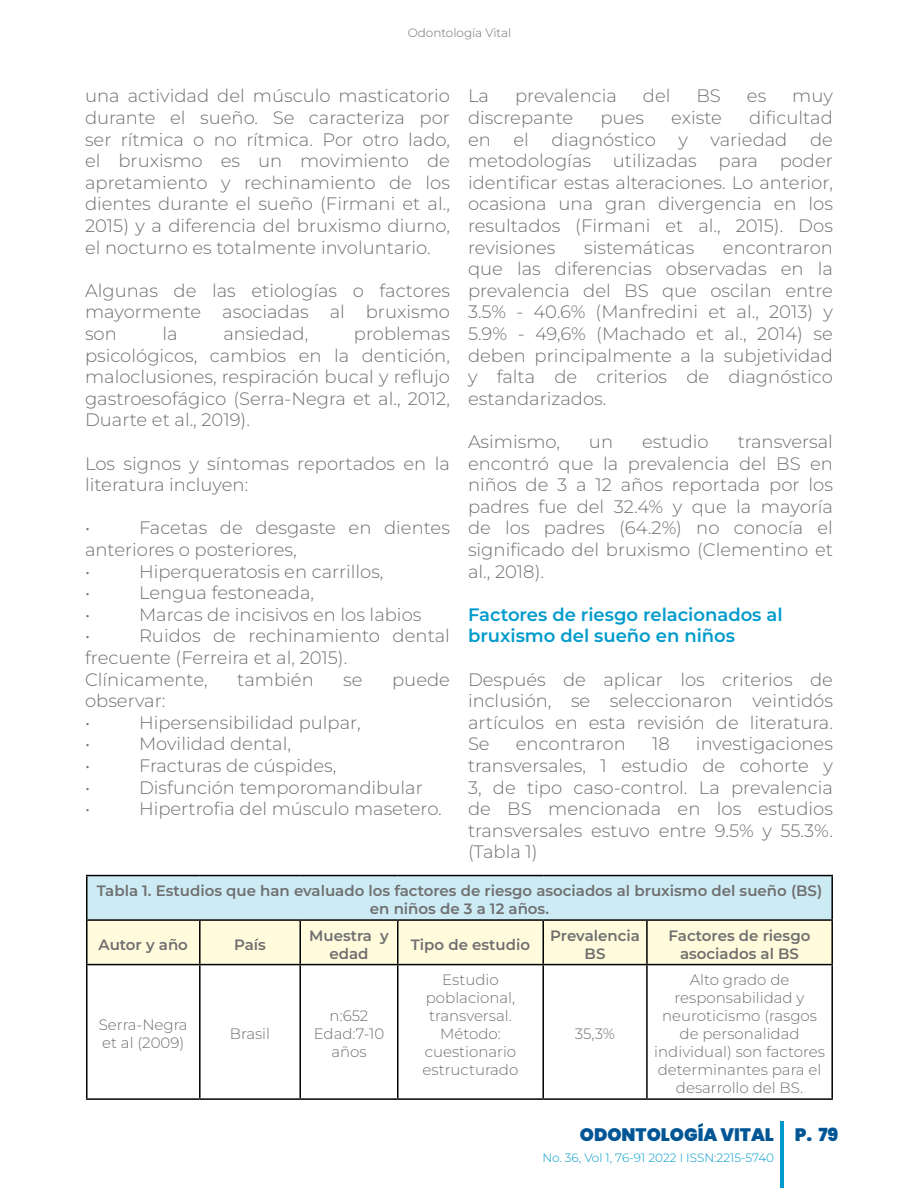
<style>
.page{position:relative;width:918px;height:1188px;background:#fff}
.page>*{position:absolute;margin:0;border:0;box-sizing:border-box;transform-origin:0 0}
.t1{font:300 18px/21.6px "Montserrat";color:#706f6f;text-align:justify}
.t2{font:600 18px/21.6px "Montserrat";color:#009bcc}
.t3{font:900 18px "Poppins";color:#005595}
.t4{font:300 15px/18px "Montserrat";color:#706f6f;text-align:center}
.t5{font:600 15px/18px "Montserrat";color:#706f6f;text-align:center}
.t6{font:300 12px "Montserrat";color:#009bcc}
.t7{font:300 12px "Montserrat";color:#706f6f}
</style>
<div class="page">
<hr style="left:780px;top:1122px;width:4px;height:66px;background:#009bcc">
<div style="left:87px;top:876px;width:745px;height:44px;background:#ccebf5"></div>
<div style="left:88px;top:921px;width:743px;height:43px;background:#fffbdc"></div>
<hr style="left:86px;top:875px;width:114px;height:1px;background:#000">
<hr style="left:86px;top:876px;width:2px;height:43px;background:#000">
<hr style="left:200px;top:875px;width:100px;height:1px;background:#000">
<hr style="left:300px;top:875px;width:98px;height:1px;background:#000">
<hr style="left:398px;top:875px;width:145px;height:1px;background:#000">
<hr style="left:543px;top:875px;width:104px;height:1px;background:#000">
<hr style="left:647px;top:875px;width:186px;height:1px;background:#000">
<hr style="left:831px;top:876px;width:2px;height:43px;background:#000">
<hr style="left:86px;top:919px;width:114px;height:2px;background:#000">
<hr style="left:86px;top:921px;width:2px;height:43px;background:#000">
<hr style="left:200px;top:919px;width:100px;height:2px;background:#000">
<hr style="left:199px;top:921px;width:2px;height:43px;background:#000">
<hr style="left:300px;top:919px;width:98px;height:2px;background:#000">
<hr style="left:299px;top:921px;width:2px;height:43px;background:#000">
<hr style="left:398px;top:919px;width:145px;height:2px;background:#000">
<hr style="left:397px;top:921px;width:2px;height:43px;background:#000">
<hr style="left:543px;top:919px;width:104px;height:2px;background:#000">
<hr style="left:542px;top:921px;width:2px;height:43px;background:#000">
<hr style="left:647px;top:919px;width:186px;height:2px;background:#000">
<hr style="left:646px;top:921px;width:2px;height:43px;background:#000">
<hr style="left:831px;top:921px;width:2px;height:43px;background:#000">
<hr style="left:86px;top:964px;width:114px;height:1px;background:#000">
<hr style="left:86px;top:965px;width:2px;height:133px;background:#000">
<hr style="left:200px;top:964px;width:100px;height:1px;background:#000">
<hr style="left:199px;top:965px;width:2px;height:133px;background:#000">
<hr style="left:300px;top:964px;width:98px;height:1px;background:#000">
<hr style="left:299px;top:965px;width:2px;height:133px;background:#000">
<hr style="left:398px;top:964px;width:145px;height:1px;background:#000">
<hr style="left:397px;top:965px;width:2px;height:133px;background:#000">
<hr style="left:543px;top:964px;width:104px;height:1px;background:#000">
<hr style="left:542px;top:965px;width:2px;height:133px;background:#000">
<hr style="left:647px;top:964px;width:186px;height:1px;background:#000">
<hr style="left:646px;top:965px;width:2px;height:133px;background:#000">
<hr style="left:831px;top:965px;width:2px;height:133px;background:#000">
<hr style="left:86px;top:1098px;width:114px;height:2px;background:#000">
<hr style="left:200px;top:1098px;width:100px;height:2px;background:#000">
<hr style="left:300px;top:1098px;width:98px;height:2px;background:#000">
<hr style="left:398px;top:1098px;width:145px;height:2px;background:#000">
<hr style="left:543px;top:1098px;width:104px;height:2px;background:#000">
<hr style="left:647px;top:1098px;width:186px;height:2px;background:#000">
<p class="t7" style="left:408px;top:25px;width:105px">Odontología Vital</p>
<p class="t1" style="left:85px;top:85px;width:367px">una actividad del músculo masticatorio durante el sueño. Se caracteriza por ser rítmica o no rítmica. Por otro lado, el bruxismo es un movimiento de apretamiento y rechinamiento de los dientes durante el sueño (Firmani et al., 2015) y a diferencia del bruxismo diurno, el nocturno es totalmente involuntario.</p>
<p class="t1" style="left:85px;top:279px;width:366px">Algunas de las etiologías o factores mayormente asociadas al bruxismo son</p>
<p class="t1" style="left:468px;top:85px;width:23px">La</p>
<p class="t1" style="left:515px;top:85px;width:103px">prevalencia</p>
<p class="t1" style="left:643px;top:85px;width:29px">del</p>
<p class="t1" style="left:696px;top:85px;width:26px">BS</p>
<p class="t1" style="left:747px;top:85px;width:21px">es</p>
<p class="t1" style="left:792px;top:85px;width:42px">muy</p>
<p class="t1" style="left:468px;top:106px;width:107px">discrepante</p>
<p class="t1" style="left:601px;top:106px;width:45px">pues</p>
<p class="t1" style="left:671px;top:106px;width:52px">existe</p>
<p class="t1" style="left:749px;top:106px;width:85px">dificultad</p>
<p class="t1" style="left:468px;top:128px;width:24px">en</p>
<p class="t1" style="left:513px;top:128px;width:17px">el</p>
<p class="t1" style="left:552px;top:128px;width:106px">diagnóstico</p>
<p class="t1" style="left:678px;top:128px;width:11px">y</p>
<p class="t1" style="left:711px;top:128px;width:78px">variedad</p>
<p class="t1" style="left:468px;top:128px;width:366px;text-indent:342px">de metodologías utilizadas para poder identificar estas alteraciones. Lo anterior, ocasiona una gran divergencia en los resultados (Firmani et al., 2015). Dos revisiones</p>
<p class="t1" style="left:584px;top:236px;width:112px">sistemáticas</p>
<p class="t1" style="left:468px;top:236px;width:366px;text-indent:255px">encontraron que las diferencias observadas en la prevalencia del BS que oscilan entre 3.5% - 40.6% (Manfredini et al., 2013) y 5.9% - 49,6% (Machado et al., 2014) se deben principalmente a la subjetividad y falta de criterios de diagnóstico estandarizados.</p>
<p class="t1" style="left:468px;top:430px;width:93px">Asimismo,</p>
<p class="t1" style="left:589px;top:430px;width:26px">un</p>
<p class="t1" style="left:642px;top:430px;width:68px">estudio</p>
<p class="t1" style="left:85px;top:322px;width:366px;text-indent:269px">problemas psicológicos, cambios en la dentición, maloclusiones, respiración bucal y reflujo gastroesofágico (Serra-Negra et al., 2012, Duarte et al., 2019).</p>
<p class="t1" style="left:85px;top:452px;width:366px">Los signos y síntomas reportados en la literatura incluyen:</p>
<p class="t1" style="left:85px;top:517px;width:7px">•</p>
<p class="t1" style="left:163px;top:322px;width:17px">la</p>
<p class="t1" style="left:223px;top:322px;width:87px">ansiedad,</p>
<p class="t1" style="left:468px;top:430px;width:366px;text-indent:270px">transversal encontró que la prevalencia del BS en niños de 3 a 12 años reportada por los padres fue del 32.4% y que la mayoría de los padres (64.2%) no conocía el significado del bruxismo (Clementino et al., 2018).</p>
<p class="t2" style="left:468px;top:603px;width:316px">Factores de riesgo relacionados al bruxismo del sueño en niños</p>
<p class="t1" style="left:468px;top:668px;width:366px">Después de aplicar los criterios de inclusión, se seleccionaron veintidós artículos en esta revisión de literatura.<br>Se</p>
<p class="t1" style="left:85px;top:517px;width:366px;text-align:left;text-indent:54px">Facetas de desgaste en dientes anteriores o posteriores,<br>•</p>
<p class="t1" style="left:139px;top:560px;width:246px">Hiperqueratosis en carrillos,</p>
<p class="t1" style="left:85px;top:582px;width:7px">•</p>
<p class="t1" style="left:139px;top:582px;width:177px">Lengua festoneada,</p>
<p class="t1" style="left:85px;top:603px;width:7px">•</p>
<p class="t1" style="left:139px;top:603px;width:284px">Marcas de incisivos en los labios</p>
<p class="t1" style="left:85px;top:625px;width:7px">•</p>
<p class="t1" style="left:85px;top:625px;width:366px;text-align:left;text-indent:54px">Ruidos de rechinamiento dental frecuente (Ferreira et al, 2015).<br>Clínicamente,</p>
<p class="t1" style="left:237px;top:668px;width:78px">también</p>
<p class="t1" style="left:343px;top:668px;width:21px">se</p>
<p class="t1" style="left:392px;top:668px;width:59px">puede</p>
<p class="t1" style="left:85px;top:690px;width:82px">observar: •</p>
<p class="t1" style="left:139px;top:711px;width:223px">Hipersensibilidad pulpar,</p>
<p class="t1" style="left:85px;top:733px;width:7px">•</p>
<p class="t1" style="left:139px;top:733px;width:154px">Movilidad dental,</p>
<p class="t1" style="left:85px;top:754px;width:7px">•</p>
<p class="t1" style="left:139px;top:754px;width:199px">Fracturas de cúspides,</p>
<p class="t1" style="left:85px;top:776px;width:7px">•</p>
<p class="t1" style="left:139px;top:776px;width:285px">Disfunción temporomandibular</p>
<p class="t1" style="left:85px;top:798px;width:7px">•</p>
<p class="t1" style="left:139px;top:798px;width:304px">Hipertrofia del músculo masetero.</p>
<p class="t1" style="left:468px;top:733px;width:366px;text-indent:228px">investigaciones transversales, 1 estudio de cohorte y 3, de tipo caso-control. La prevalencia de BS mencionada en los estudios transversales estuvo entre 9.5% y 55.3%. (Tabla 1)</p>
<p class="t5" style="left:97px;top:881px;width:727px">Tabla 1. Estudios que han evaluado los factores de riesgo asociados al bruxismo del sueño (BS) en niños de 3 a 12 años.</p>
<p class="t5" style="left:99px;top:935px;width:91px">Autor y año</p>
<p class="t5" style="left:234px;top:935px;width:33px">País</p>
<p class="t5" style="left:309px;top:926px;width:81px">Muestra y edad</p>
<p class="t5" style="left:411px;top:935px;width:121px">Tipo de estudio</p>
<p class="t5" style="left:550px;top:926px;width:91px">Prevalencia<br>BS</p>
<p class="t5" style="left:669px;top:926px;width:143px">Factores de riesgo asociados al BS</p>
<p class="t1" style="left:516px;top:733px;width:111px">encontraron</p>
<p class="t1" style="left:652px;top:733px;width:19px">18</p>
<p class="t4" style="left:99px;top:1015px;width:90px;text-align:left">Serra-Negra et al (2009)</p>
<p class="t4" style="left:230px;top:1024px;width:42px">Brasil</p>
<p class="t4" style="left:314px;top:1006px;width:72px">n:652<br>Edad:7-10 años</p>
<p class="t4" style="left:423px;top:970px;width:97px">Estudio poblacional, transversal.<br>Método: cuestionario estructurado</p>
<p class="t4" style="left:575px;top:1024px;width:42px">35,3%</p>
<p class="t4" style="left:654px;top:970px;width:172px">Alto grado de responsabilidad y neuroticismo (rasgos de personalidad individual) son factores determinantes para el desarrollo del BS.</p>
<p class="t3" style="left:580px;top:1124px;width:260px">ODONTOLOGÍA VITAL P. 79</p>
<p class="t6" style="left:542px;top:1150px;width:233px">No. 36, Vol 1, 76-91 2022 I ISSN:2215-5740</p>
</div>
